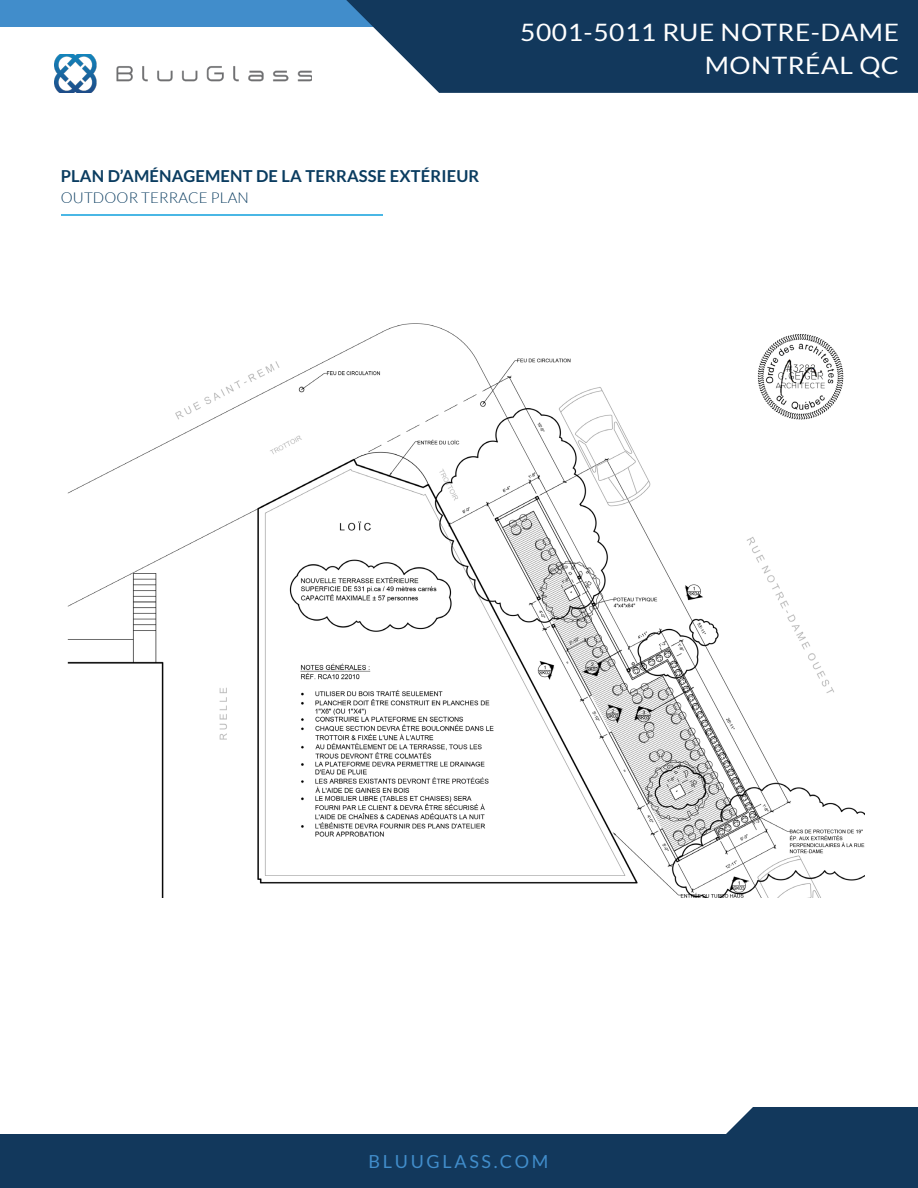
<style>
.page{position:relative;width:918px;height:1188px;background:#fff}
.page>*{position:absolute;margin:0;border:0;box-sizing:border-box;transform-origin:0 0}
.t1{font:24px/33px "Lato";letter-spacing:.02em;color:#fff;text-align:right;scale:1.1 1}
.t2{font:18px "Lato";letter-spacing:.15em;color:#418dcb}
.Chiffres_-_Sous_FR{font:700 16.5px "Lato";letter-spacing:.01em;color:#0a3c60}
.Chiffres_-_Sous_FR-2{font:300 15px "Lato";letter-spacing:.01em;color:#0a3c60}
</style>
<div class="page">
<div style="left:0;top:0;width:450px;height:27px;background:#418dcb"></div>
<svg style="left:346px;top:0;width:572px;height:93px;fill:#12385c"></svg>
<div style="left:0;top:1134px;width:918px;height:54px;background:#12385c"></div>
<svg style="left:726px;top:1107px;width:192px;height:27px"></svg>
<img style="left:54px;top:54px;width:258px;height:39px">
<hr style="left:61px;top:215px;width:322px;height:1px;background:#4ab7e5">
<img style="left:67px;top:323px;width:797px;height:574px">
<p class="Chiffres_-_Sous_FR" style="left:61px;top:166px;width:420px">PLAN D’AMÉNAGEMENT DE LA TERRASSE EXTÉRIEUR</p>
<p class="Chiffres_-_Sous_FR-2" style="left:61px;top:189px;width:190px">OUTDOOR TERRACE PLAN</p>
<p class="t1" style="left:520px;top:15px;width:346px">5001-5011 RUE NOTRE-DAME<br>MONTRÉAL QC</p>
<p class="t2" style="left:369px;top:1152px;width:181px">BLUUGLASS.COM</p>
</div>
